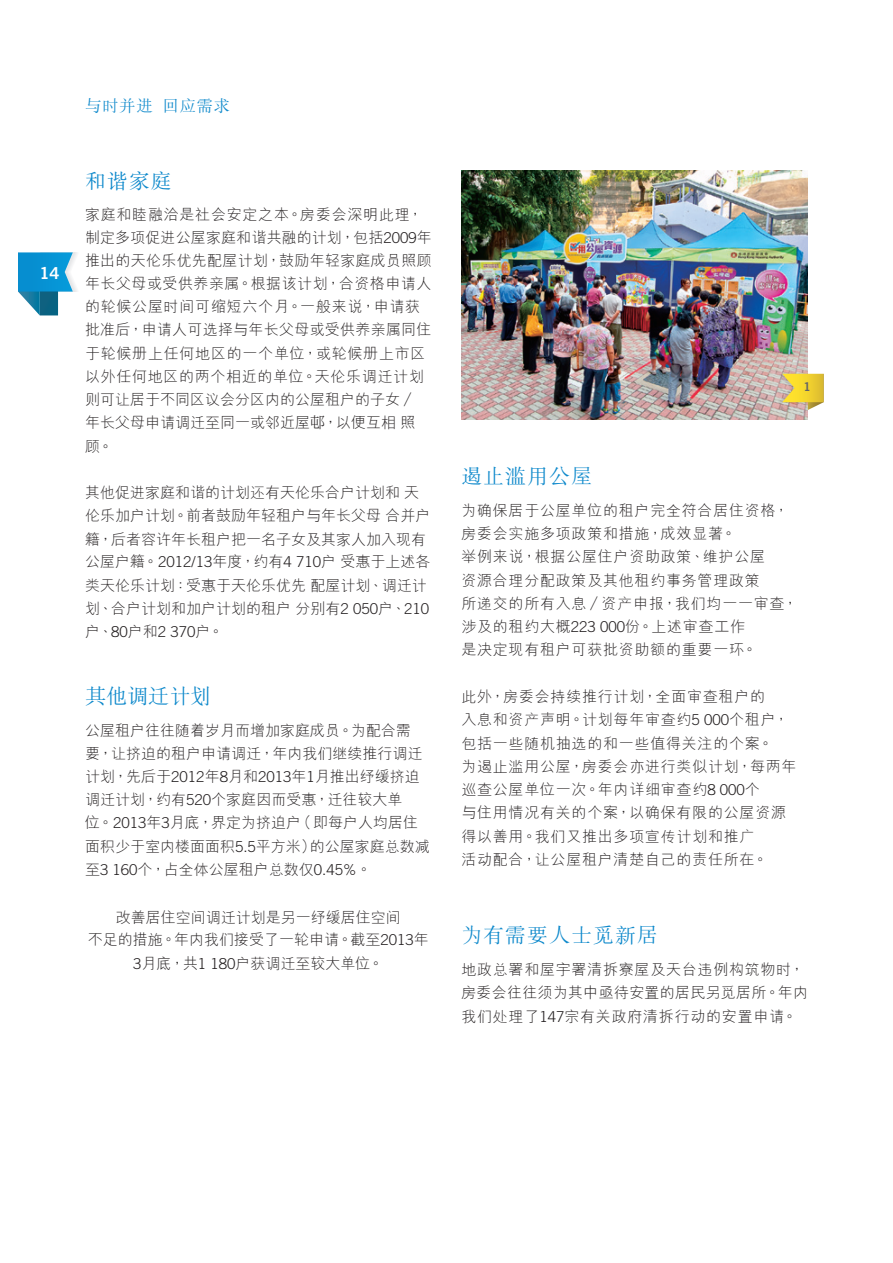
<style>
.page{position:relative;width:893px;height:1263px;background:#fff}
.page>*{position:absolute;margin:0;border:0;box-sizing:border-box;transform-origin:0 0}
.Heading_1{font:300 21px "M Sung HKS";letter-spacing:.045em;color:#0c88cb}
.t1{font:300 16.5px "M Sung HKS";letter-spacing:.04em;color:#0c88cb}
.t2{font:16.5px "Trade Gothic LT Std Bd 2";color:#fff}
.Body_Text{font:300 15px/23.2px "M Hei HKS";letter-spacing:.035em;color:#231f20}
.Body_Text-2{font:300 15px/23.2px "M Hei HKS";color:#231f20}
.t3{font:12px "Trade Gothic LT Std Bd 2";color:#636366}
.s1{font-family:"Trade Gothic LT Std"}
.s2{font-family:"Adobe Ming Std"}
</style>
<div class="page">
<svg style="left:18px;top:252px;width:59px;height:63px"></svg>
<img style="left:461px;top:170px;width:347px;height:250px">
<svg style="left:777px;top:374px;width:47px;height:36px;background:#e0c560"></svg>
<p class="t2" style="left:40px;top:263px;width:21px">14</p>
<p class="t1" style="left:85px;top:94px;width:147px">與時並進回應需求</p>
<p class="Heading_1" style="left:85px;top:166px;width:88px">和諧家庭</p>
<p class="Body_Text" style="left:85px;top:202px;width:348px">家庭和睦融洽是社會安定之本。房委會深明此理，制定多項促進公屋家庭和諧共融的計劃，包括<span class="s1">2009</span>年推出的天倫樂優先配屋計劃，鼓勵年輕家庭成員照顧年長父母或受供養親屬。根據該計劃，合資格申請人的輪候公屋時間可縮短六個月。一般來說，申請獲批准後，申請人可選擇與年長父母或受供養親屬同住於輪候冊上任何地區的一個單位，或輪候冊上市區以外任何地區的兩個相近的單位。天倫樂調遷計劃則可讓居於不同區議會分區內的公屋租戶的子女<span class="s2">／</span>年長父母申請調遷至同一或鄰近屋<span class="s2">邨</span>，以便互相照顧。</p>
<p class="Body_Text-2" style="left:85px;top:480px;width:347px;line-height:23.7px">其他促進家庭和諧的計劃還有天倫樂合戶計劃和天倫樂加戶計劃。前者鼓勵年輕租戶與年長父母合併戶籍，後者容許年長租戶把一名子女及其家人加入現有</p>
<p class="Body_Text-2" style="left:85px;top:550px;width:347px">公屋戶籍。<span class="s1">2012/13</span>年度，約有<span class="s1">4 710</span>戶受惠於上述各類天倫樂計劃：受惠於天倫樂優先配屋計劃、調遷計劃、合戶計劃和加戶計劃的租戶分別有<span class="s1">2 050</span>戶、<span class="s1">210</span>戶、<span class="s1">80</span>戶和<span class="s1">2 370</span>戶。</p>
<p class="Heading_1" style="left:85px;top:681px;width:127px">其他調遷計劃</p>
<p class="Body_Text-2" style="left:85px;top:718px;width:346px">公屋租戶往往隨着歲月而增加家庭成員。為配合需要，讓擠迫的租戶申請調遷，年內我們繼續推行調遷計劃，先後於<span class="s1">2012</span>年<span class="s1">8</span>月和<span class="s1">2013</span>年<span class="s1">1</span>月推出紓緩擠迫調遷計劃，約有<span class="s1">520</span>個家庭因而受惠，遷往較大單<br>位。<span class="s1">2013</span>年<span class="s1">3</span>月底，界定為擠迫戶（即每戶人均居住面積少於室內樓面面積<span class="s1">5.5</span>平方米）的公屋家庭總數減至<span class="s1">3 160</span>個，佔全體公屋租戶總數僅<span class="s1">0.45%</span>。</p>
<p class="Body_Text-2" style="left:88px;top:905px;width:342px;text-align:center">改善居住空間調遷計劃是另一紓緩居住空間<br>不足的措施。年內我們接受了一輪申請。截至<span class="s1">2013</span>年<br><span class="s1">3</span>月底，共<span class="s1">1 180</span>戶獲調遷至較大單位。</p>
<p class="t3" style="left:803px;top:379px;width:9px">1</p>
<p class="Heading_1" style="left:461px;top:462px;width:132px">遏止濫用公屋</p>
<p class="Body_Text" style="left:461px;top:498px;width:338px">為確保居於公屋單位的租戶完全符合居住資格，房委會實施多項政策和措施，成效顯著。<br>舉例來說，根據公屋住戶資助政策、維護公屋<br>資源合理分配政策及其他租約事務管理政策<br>所遞交的所有入息<span class="s2">／</span>資產申報，我們均一一審查，涉及的租約大概<span class="s1">223 000</span>份。上述審查工作<br>是決定現有租戶可獲批資助額的重要一環。</p>
<p class="Body_Text" style="left:461px;top:684px;width:337px">此外，房委會持續推行計劃，全面審查租戶的<br>入息和資產聲明。計劃每年審查約<span class="s1">5 000</span>個租戶，包括一些隨機抽選的和一些值得關注的個案。<br>為遏止濫用公屋，房委會亦進行類似計劃，每兩年巡查公屋單位一次。年內詳細審查約<span class="s1">8 000</span>個<br>與住用情況有關的個案，以確保有限的公屋資源得以善用。我們又推出多項宣傳計劃和推廣<br>活動配合，讓公屋租戶清楚自己的責任所在。</p>
<p class="Heading_1" style="left:461px;top:921px;width:198px">為有需要人士覓新居</p>
<p class="Body_Text" style="left:461px;top:957px;width:348px">地政總署和屋宇署清拆寮屋及天台違例構築物時，房委會往往須為其中亟待安置的居民另覓居所。年內我們處理了<span class="s1">147</span>宗有關政府清拆行動的安置申請。</p>
</div>
